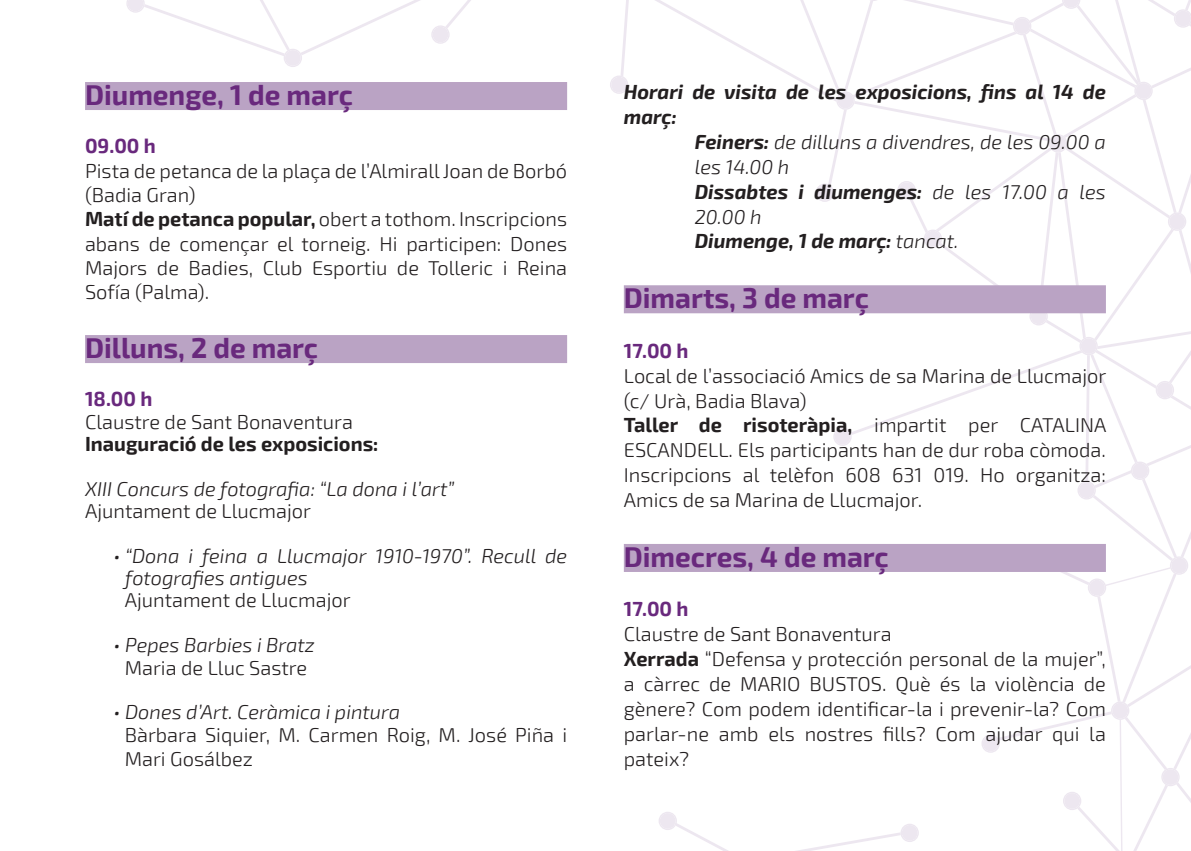
<style>
.page{position:relative;width:1191px;height:851px;background:#fff}
.page>*{position:absolute;margin:0;border:0;box-sizing:border-box;transform-origin:0 0}
.t1{font:700 28px "Exo 2";color:#69297d}
.t2{font:300 20px/24.8px "Exo 2";color:#231f20}
.t3{font:italic 300 20px/24.8px "Exo 2";color:#231f20}
.t4{font:italic 700 20px/24.8px "Exo 2";color:#231f20}
.t5{font:700 20px "Exo 2";color:#231f20}
.t6{font:700 20px "Exo 2";color:#69297d}
.s1{font-weight:700}
</style>
<div class="page">
<svg style="left:610px;top:0;width:19px;height:94px"></svg>
<svg style="left:431px;top:0;width:40px;height:44px"></svg>
<svg style="left:126px;top:0;width:294px;height:67px"></svg>
<svg style="left:654px;top:0;width:537px;height:850px"></svg>
<div style="left:85px;top:82px;width:482px;height:28px;background:#baa3c4"></div>
<div style="left:85px;top:335px;width:482px;height:28px;background:#baa3c4"></div>
<div style="left:624px;top:285px;width:482px;height:28px;background:#baa3c4"></div>
<div style="left:624px;top:544px;width:482px;height:28px;background:#baa3c4"></div>
<h1 class="t1" style="left:85px;top:78px;width:269px">Diumenge, 1 de març</h1>
<p class="t6" style="left:85px;top:134px;width:72px">09.00 h</p>
<p class="t2" style="left:85px;top:159px;width:483px">Pista de petanca de la plaça de l’Almirall Joan de Borbó (Badia Gran)<br><span class="s1">Matí de petanca popular,</span> obert a tothom. Inscripcions abans de començar el torneig. Hi participen: Dones Majors de Badies, Club Esportiu de Tolleric i Reina Sofía (Palma).</p>
<h1 class="t1" style="left:85px;top:331px;width:235px">Dilluns, 2 de març</h1>
<p class="t6" style="left:85px;top:387px;width:69px">18.00 h</p>
<p class="t2" style="left:85px;top:409px;width:269px">Claustre de Sant Bonaventura</p>
<p class="t5" style="left:85px;top:432px;width:295px">Inauguració de les exposicions:</p>
<p class="t3" style="left:85px;top:476px;width:371px">XIII Concurs de fotografia: “La dona i l’art”</p>
<p class="t2" style="left:85px;top:499px;width:227px">Ajuntament de Llucmajor</p>
<p class="t3" style="left:125px;top:545px;width:443px;line-height:22.4px;text-indent:-12px">• “Dona i feina a Llucmajor 1910-1970”. Recull de fotografies antigues</p>
<p class="t2" style="left:125px;top:588px;width:227px">Ajuntament de Llucmajor</p>
<p class="t3" style="left:113px;top:633px;width:203px">• Pepes Barbies i Bratz</p>
<p class="t2" style="left:125px;top:655px;width:184px">Maria de Lluc Sastre</p>
<p class="t3" style="left:113px;top:700px;width:288px">• Dones d’Art. Ceràmica i pintura</p>
<p class="t2" style="left:125px;top:722px;width:444px">Bàrbara Siquier, M. Carmen Roig, M. José Piña i<br>Mari Gosálbez</p>
<p class="t4" style="left:624px;top:80px;width:483px">Horari de visita de les exposicions, fins al 14 de març:</p>
<p class="t3" style="left:694px;top:130px;width:413px"><span class="s1">Feiners:</span> de dilluns a divendres, de les 09.00 a les 14.00 h<br><span class="s1">Dissabtes i diumenges:</span> de les 17.00 a les<br>20.00 h<br><span class="s1">Diumenge, 1 de març:</span> tancat.</p>
<h1 class="t1" style="left:624px;top:281px;width:246px">Dimarts, 3 de març</h1>
<p class="t6" style="left:624px;top:339px;width:66px">17.00 h</p>
<p class="t2" style="left:624px;top:363px;width:484px">Local de l’associació Amics de sa Marina de Llucmajor (c/ Urà, Badia Blava)<br><span class="s1">Taller de risoteràpia,</span> impartit per CATALINA ESCANDELL. Els participants han de dur roba còmoda.<br>Inscripcions al telèfon 608 631 019. Ho organitza:<br>Amics de sa Marina de Llucmajor.</p>
<h1 class="t1" style="left:624px;top:540px;width:266px">Dimecres, 4 de març</h1>
<p class="t6" style="left:624px;top:597px;width:66px">17.00 h</p>
<p class="t2" style="left:624px;top:622px;width:483px">Claustre de Sant Bonaventura<br><span class="s1">Xerrada</span> “Defensa y protección personal de la mujer”, a càrrec de MARIO BUSTOS. Què és la violència de gènere? Com podem identificar-la i prevenir-la? Com parlar-ne amb els nostres fills? Com ajudar qui la pateix?</p>
</div>
